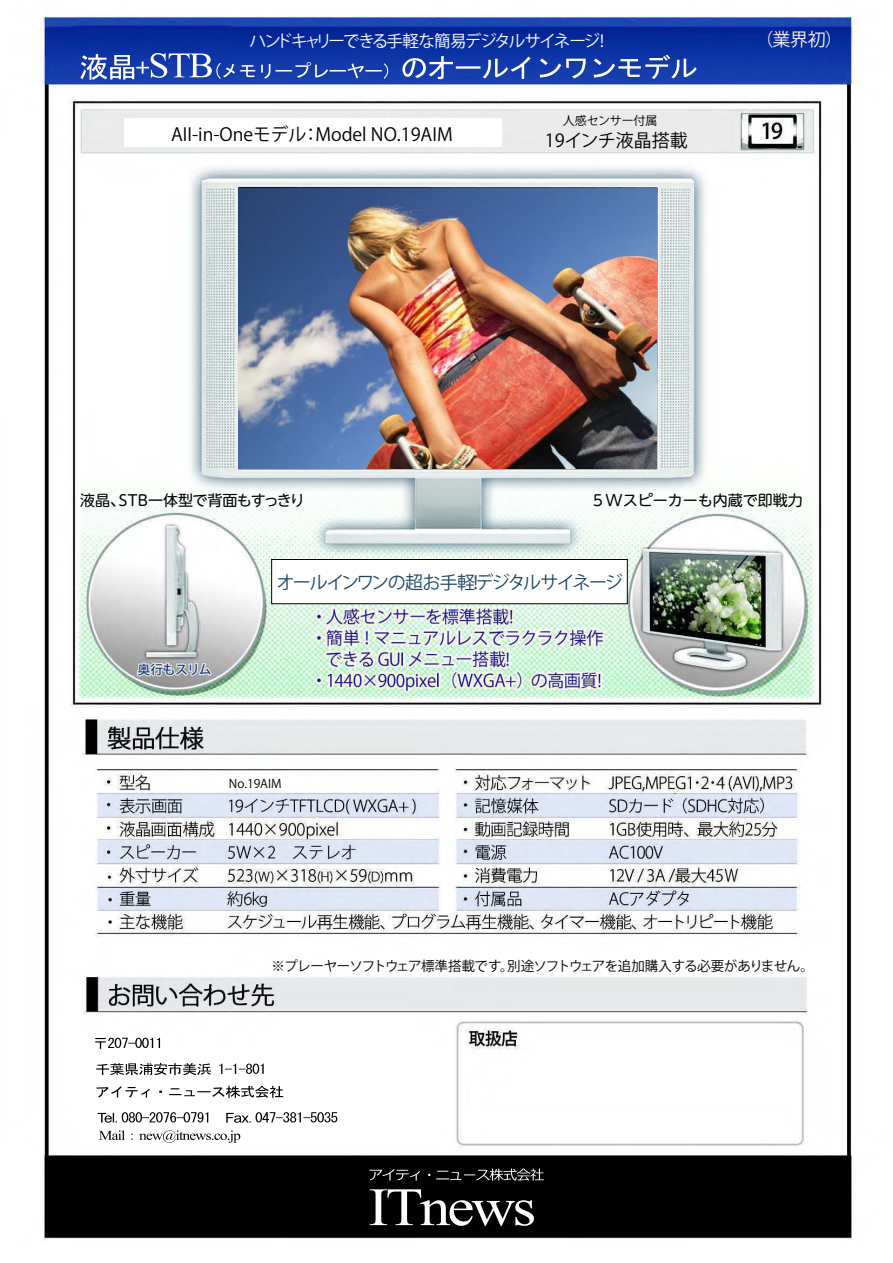
<style>
.page{position:relative;width:893px;height:1263px;background:#fff}
.page>*{position:absolute;margin:0;border:0;box-sizing:border-box;transform-origin:0 0}
.t1{font:18px "Koz Go Pro";color:#000}
.t2{font:18px "Koz Go Pro";letter-spacing:-.075em;color:#1d4566}
.t3{font:18px "Koz Go Pro";color:#f9f2f2}
.t4{font:16.5px "Koz Go Pro";letter-spacing:-.105em;color:#fff}
.t5{font:15px "UD Shin M Go Pro";color:#000}
.t6{font:13.5px "Koz Go Pro";letter-spacing:-.04em;color:#000}
.t7{font:12px "Koz Go Pro";color:#000}
</style>
<div class="page">
<img style="left:43px;top:16px;width:812px;height:1224px">
<img style="left:86px;top:53px;width:126px;height:27px">
<img style="left:369px;top:1169px;width:175px;height:12px">
<img style="left:370px;top:1189px;width:164px;height:37px">
<img style="left:95px;top:1038px;width:65px;height:11px">
<img style="left:111px;top:1063px;width:153px;height:12px">
<img style="left:96px;top:1086px;width:187px;height:12px">
<img style="left:205px;top:1112px;width:132px;height:10px">
<img style="left:99px;top:1130px;width:134px;height:13px">
<div style="left:124px;top:118px;width:377px;height:29px;background:#fff"></div>
<div style="left:218px;top:774px;width:84px;height:17px;background:#fff"></div>
<div style="left:271px;top:559px;width:356px;height:45px;background:#fff;border:1px solid #000"></div>
<img style="left:238px;top:189px;width:418px;height:279px">
<p class="t4" style="left:249px;top:31px;width:362px">ハンドキャリーできる手軽な簡易デジタルサイネージ！</p>
<h1 class="t3" style="left:755px;top:28px;width:89px">（業界初）</h1>
<p class="t7" style="left:562px;top:113px;width:96px">人感センサー付属</p>
<h1 class="t1" style="left:171px;top:123px;width:283px">AII-in-Oneモデル：Model NO.19AIM</h1>
<h1 class="t1" style="left:544px;top:129px;width:144px">19インチ液晶搭載</h1>
<p class="t5" style="left:80px;top:488px;width:226px">液晶、STB一体型で背面もすっきり</p>
<p class="t5" style="left:590px;top:488px;width:214px">５Wスピーカーも内蔵で即戦力</p>
<h1 class="t2" style="left:277px;top:571px;width:348px">オールインワンの超お手軽！デジタルサイネージ</h1>
<p class="t7" style="left:229px;top:775px;width:54px">No.19AIM</p>
<p class="t6" style="left:272px;top:957px;width:543px">※プレーヤーソフトウェア標準搭載です。別途ソフトウェアを追加購入する必要がありません。</p>
</div>
